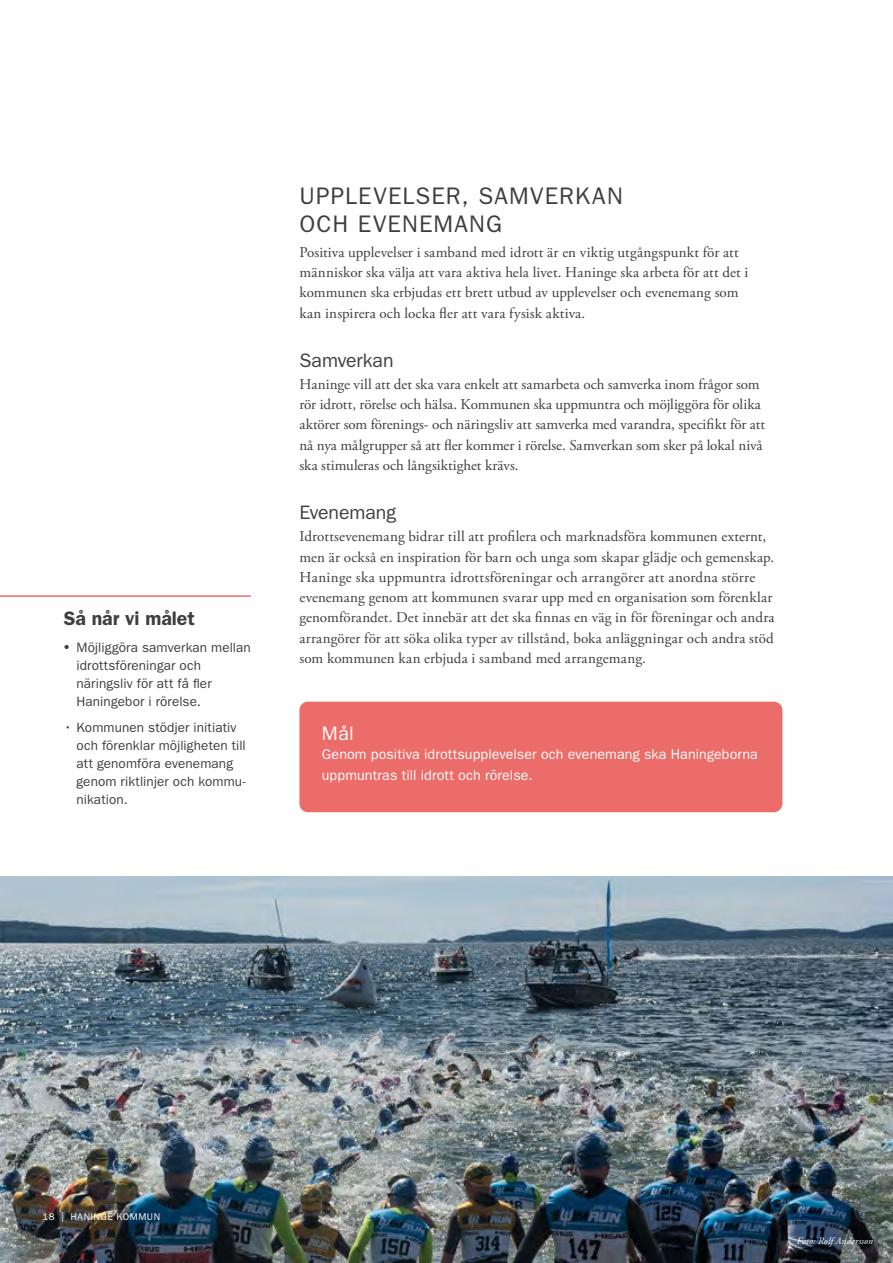
<style>
.page{position:relative;width:893px;height:1263px;background:#fff}
.page>*{position:absolute;margin:0;border:0;box-sizing:border-box;transform-origin:0 0}
.t1{font:24px/28.8px "ITC Franklin Gothic Std";letter-spacing:.05em;color:#3e3d40}
.t2{font:19.5px "ITC Franklin Gothic Std";letter-spacing:-.005em;color:#3e3d40}
.t3{font:600 19.5px "ITC Franklin Gothic Std";letter-spacing:-.005em;color:#3e3d40}
.t4{font:19.5px "ITC Franklin Gothic Std";color:#fff}
.t5{font:15px/20.2px "Adobe Garamond Pro";letter-spacing:.005em;color:#3e3d40}
.t6{font:14.25px/20.2px "ITC Franklin Gothic Std";letter-spacing:.005em;color:#fff}
.t7{font:13.5px/18px "ITC Franklin Gothic Std";letter-spacing:.01em;color:#3e3d40}
.t8{font:italic 9.75px "Adobe Garamond Pro";letter-spacing:.02em;color:#fff}
.t9{font:9.75px "ITC Franklin Gothic Std";letter-spacing:.055em;color:#fff}
.s1{font-family:"Adobe Garamond Pro";font-size:15px}
</style>
<div class="page">
<hr style="left:0;top:595px;width:251px;height:2px;background:#eb6c69">
<div style="left:299px;top:702px;width:483px;height:110px;background:#eb6c69;border-radius:9px"></div>
<img style="left:0;top:876px;width:893px;height:387px">
<p class="t3" style="left:64px;top:607px;width:132px">Så når vi målet</p>
<p class="t7" style="left:77px;top:638px;width:176px;text-indent:-13px"><span class="s1">•</span> Möjliggöra samverkan mellan idrottsföreningar och näringsliv för att få fler<br>Haningebor i rörelse.</p>
<p class="t7" style="left:77px;top:719px;width:171px;text-indent:-13px">• Kommunen stödjer initiativ och förenklar möjligheten till att genomföra evenemang genom riktlinjer och kommu&shy;nikation.</p>
<p class="t1" style="left:299px;top:181px;width:325px">UPPLEVELSER, SAMVERKAN<br>OCH EVENEMANG</p>
<p class="t5" style="left:299px;top:243px;width:450px">Positiva upplevelser i samband med idrott är en viktig utgångspunkt för att människor ska välja att vara aktiva hela livet. Haninge ska arbeta för att det i kommunen ska erbjudas ett brett utbud av upplevelser och evenemang som kan inspirera och locka fler att vara fysisk aktiva.</p>
<p class="t2" style="left:299px;top:349px;width:96px">Samverkan</p>
<p class="t5" style="left:299px;top:375px;width:467px">Haninge vill att det ska vara enkelt att samarbeta och samverka inom frågor som rör idrott, rörelse och hälsa. Kommunen ska uppmuntra och möjliggöra för olika aktörer som förenings- och näringsliv att samverka med varandra, specifikt för att nå nya målgrupper så att fler kommer i rörelse. Samverkan som sker på lokal nivå ska stimuleras och långsiktighet krävs.</p>
<p class="t2" style="left:299px;top:501px;width:98px">Evenemang</p>
<p class="t5" style="left:299px;top:527px;width:477px">Idrottsevenemang bidrar till att profilera och marknadsföra kommunen externt, men är också en inspiration för barn och unga som skapar glädje och gemenskap.<br>Haninge ska uppmuntra idrottsföreningar och arrangörer att anordna större evenemang genom att kommunen svarar upp med en organisation som förenklar genomförandet. Det innebär att det ska finnas en väg in för föreningar och andra arrangörer för att söka olika typer av tillstånd, boka anläggningar och andra stöd som kommunen kan erbjuda i samband med arrangemang.</p>
<p class="t4" style="left:322px;top:722px;width:33px">Mål</p>
<p class="t6" style="left:322px;top:744px;width:437px">Genom positiva idrottsupplevelser och evenemang ska Haningeborna uppmuntras till idrott och rörelse.</p>
<p class="t9" style="left:43px;top:1211px;width:119px">18 | HANINGE KOMMUN</p>
<p class="t8" style="left:797px;top:1235px;width:78px">Foto: Rolf Andersson</p>
</div>
